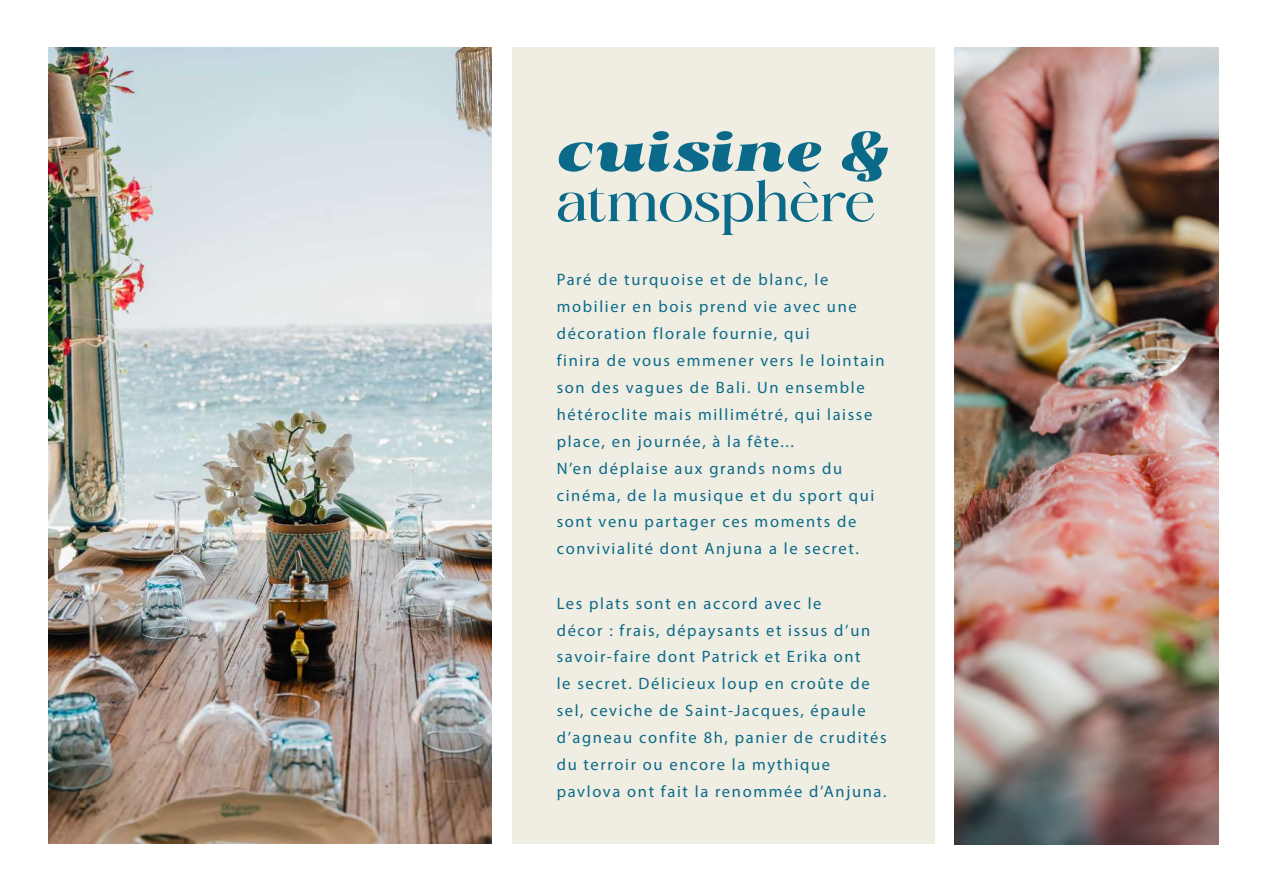
<style>
.page{position:relative;width:1263px;height:893px;background:#fff}
.page>*{position:absolute;margin:0;border:0;box-sizing:border-box;transform-origin:0 0}
.t1{font:500 55.5px "Radiant Charisma";letter-spacing:-.01em;color:#0b6a8a}
.t2{font:italic 900 55.5px "Radiant Charisma";letter-spacing:-.005em;color:#0b6a8a}
.t3{font:16.5px/27px "Myriad Pro";letter-spacing:.1em;color:#0b6a8a}
</style>
<div class="page">
<div style="left:513px;top:48px;width:422px;height:796px;background:#f0eee2"></div>
<img style="left:49px;top:48px;width:442px;height:796px">
<img style="left:955px;top:48px;width:263px;height:796px">
<h1 class="t2" style="left:557px;top:119px;width:335px">cuisine &amp;</h1>
<h1 class="t1" style="left:557px;top:170px;width:320px">atmosphère</h1>
<p class="t3" style="left:557px;top:265px;width:330px">Paré de turquoise et de blanc, le mobilier en bois prend vie avec une décoration florale fournie, qui<br>finira de vous emmener vers le lointain son des vagues de Bali. Un ensemble hétéroclite mais millimétré, qui laisse place, en journée, à la fête...<br>N’en déplaise aux grands noms du cinéma, de la musique et du sport qui sont venu partager ces moments de convivialité dont Anjuna a le secret.</p>
<p class="t3" style="left:557px;top:589px;width:331px">Les plats sont en accord avec le<br>décor : frais, dépaysants et issus d’un savoir-faire dont Patrick et Erika ont<br>le secret. Délicieux loup en croûte de sel, ceviche de Saint-Jacques, épaule d’agneau confite 8h, panier de crudités du terroir ou encore la mythique pavlova ont fait la renommée d’Anjuna.</p>
</div>
